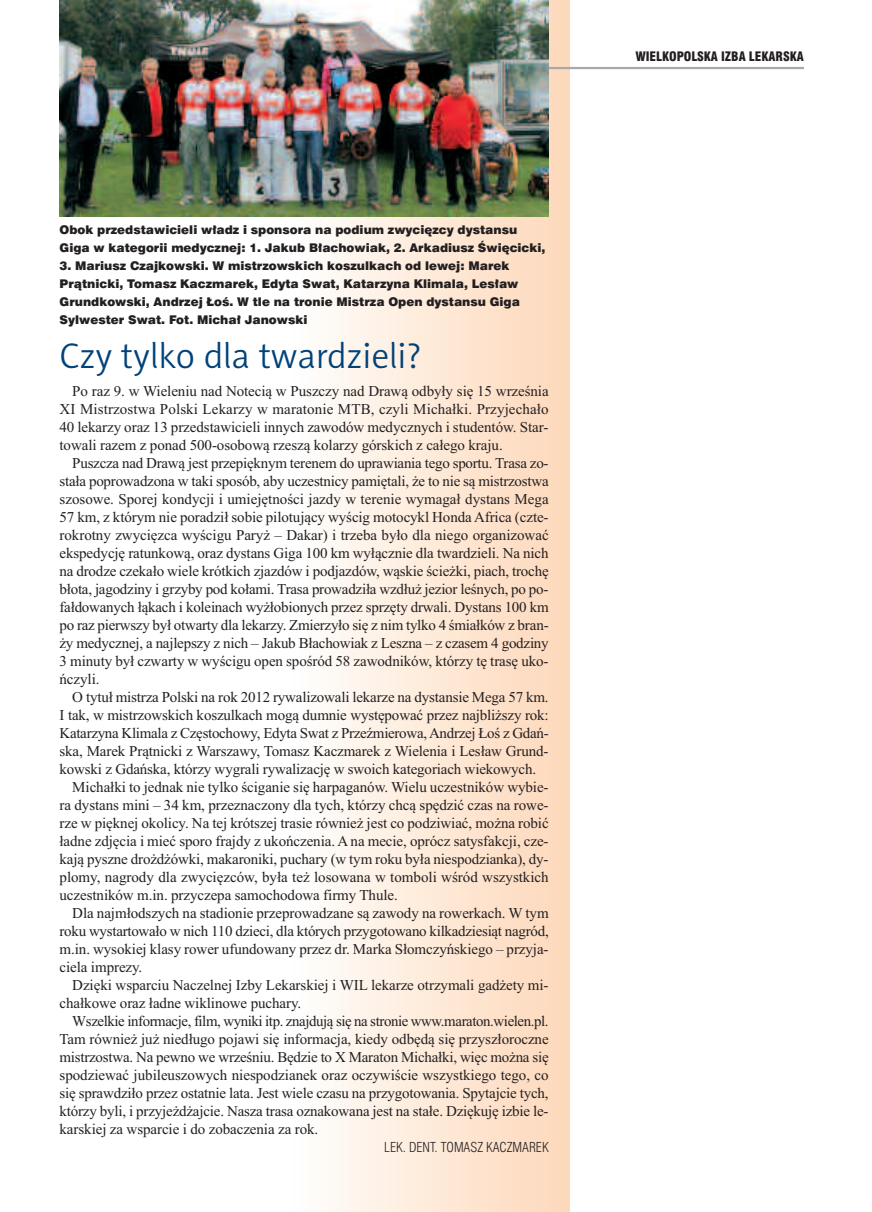
<style>
.page{position:relative;width:872px;height:1212px;background:#fff}
.page>*{position:absolute;margin:0;border:0;box-sizing:border-box;transform-origin:0 0}
.t1{font:36px "Naomi Sans EFNTT Light";color:#004279}
.t2{font:15px/18px "Times New Roman";letter-spacing:-.005em;color:#231f20;text-align:justify}
.t3{font:15px "Times New Roman";letter-spacing:-.025em;color:#231f20}
.t4{font:13.5px "Swis 721 Lt Cn EU";color:#231f20}
.t5{font:12.75px "Swis 721 Blk Cn EU";color:#231f20}
.t6{font:12px/18px "Swis 721 Blk EU";color:#231f20}
</style>
<div class="page">
<div style="left:293px;top:0;width:277px;height:1212px;background:linear-gradient(to right,#fefefc,#fdd8b9)"></div>
<hr style="left:60px;top:67px;width:744px;height:2px;background:#a8a9ad">
<img style="left:60px;top:0;width:489px;height:216px">
<p class="t6" style="left:60px;top:221px;width:487px">Obok przedstawicieli władz i sponsora na podium zwycięzcy dystansu<br>Giga w kategorii medycznej: 1. Jakub Błachowiak, 2. Arkadiusz Święcicki,</p>
<p class="t6" style="left:60px;top:257px;width:462px">3. Mariusz Czajkowski. W mistrzowskich koszulkach od lewej: Marek Prątnicki, Tomasz Kaczmarek, Edyta Swat, Katarzyna Klimala, Lesław Grundkowski, Andrzej Łoś. W tle na tronie Mistrza Open dystansu Giga Sylwester Swat. Fot. Michał Janowski</p>
<h1 class="t1" style="left:60px;top:335px;width:363px">Czy tylko dla twardzieli?</h1>
<p class="t2" style="left:60px;top:382px;width:490px;text-indent:13px">Po raz 9. w Wieleniu nad Notecią w Puszczy nad Drawą odbyły się 15 września XI Mistrzostwa Polski Lekarzy w maratonie MTB, czyli Michałki. Przyjechało 40 lekarzy oraz 13 przedstawicieli innych zawodów medycznych i studentów. Star&shy;towali razem z ponad 500-osobową rzeszą kolarzy górskich z całego kraju.</p>
<p class="t2" style="left:60px;top:454px;width:490px;text-indent:13px">Puszcza nad Drawą jest przepięknym terenem do uprawiania tego sportu. Trasa zo&shy;stała poprowadzona w taki sposób, aby uczestnicy pamiętali, że to nie są mistrzostwa szosowe. Sporej kondycji i umiejętności jazdy w terenie wymagał dystans Mega 57 km, z którym nie poradził sobie pilotujący wyścig motocykl Honda Africa (czte&shy;rokrotny zwycięzca wyścigu Paryż – Dakar) i trzeba było dla niego organizować ekspedycję ratunkową, oraz dystans Giga 100 km wyłącznie dla twardzieli. Na nich na drodze czekało wiele krótkich zjazdów i podjazdów, wąskie ścieżki, piach, trochę błota, jagodziny i grzyby pod kołami. Trasa prowadziła wzdłuż jezior leśnych, po po&shy;fałdowanych łąkach i koleinach wyżłobionych przez sprzęty drwali. Dystans 100 km po raz pierwszy był otwarty dla lekarzy. Zmierzyło się z nim tylko 4 śmiałków z bran&shy;ży medycznej, a najlepszy z nich – Jakub Błachowiak z Leszna – z czasem 4 godziny 3 minuty był czwarty w wyścigu open spośród 58 zawodników, którzy tę trasę uko&shy;ńczyli.</p>
<p class="t2" style="left:72px;top:688px;width:478px">O tytuł mistrza Polski na rok 2012 rywalizowali lekarze na dystansie Mega 57 km.</p>
<p class="t2" style="left:60px;top:706px;width:490px">I tak, w mistrzowskich koszulkach mogą dumnie występować przez najbliższy rok:</p>
<p class="t2" style="left:60px;top:724px;width:490px">Katarzyna Klimala z Częstochowy, Edyta Swat z Przeźmierowa,Andrzej Łoś z Gdań-</p>
<p class="t2" style="left:60px;top:742px;width:490px">ska, Marek Prątnicki z Warszawy, Tomasz Kaczmarek z Wielenia i Lesław Grund-</p>
<p class="t2" style="left:60px;top:760px;width:478px">kowski z Gdańska, którzy wygrali rywalizację w swoich kategoriach wiekowych.</p>
<p class="t2" style="left:72px;top:778px;width:478px">Michałki to jednak nie tylko ściganie się harpaganów. Wielu uczestników wybie-</p>
<p class="t2" style="left:60px;top:796px;width:490px">ra dystans mini – 34 km, przeznaczony dla tych, którzy chcą spędzić czas na rowe-</p>
<p class="t2" style="left:60px;top:814px;width:490px">rze w pięknej okolicy. Na tej krótszej trasie również jest co podziwiać, można robić</p>
<p class="t2" style="left:60px;top:832px;width:490px">ładne zdjęcia i mieć sporo frajdy z ukończenia. A na mecie, oprócz satysfakcji, cze-</p>
<p class="t2" style="left:60px;top:850px;width:490px">kają pyszne drożdżówki, makaroniki, puchary (w tym roku była niespodzianka), dy-</p>
<p class="t2" style="left:60px;top:868px;width:490px">plomy, nagrody dla zwycięzców, była też losowana w tomboli wśród wszystkich</p>
<p class="t2" style="left:60px;top:886px;width:340px">uczestników m.in. przyczepa samochodowa firmy Thule.</p>
<p class="t2" style="left:72px;top:904px;width:478px">Dla najmłodszych na stadionie przeprowadzane są zawody na rowerkach. W tym</p>
<p class="t2" style="left:60px;top:922px;width:491px">roku wystartowało w nich 110 dzieci, dla których przygotowano kilkadziesiąt nagród,</p>
<p class="t2" style="left:60px;top:940px;width:490px">m.in. wysokiej klasy rower ufundowany przez dr. Marka Słomczyńskiego – przyja-</p>
<p class="t2" style="left:60px;top:958px;width:84px">ciela imprezy.</p>
<p class="t2" style="left:72px;top:976px;width:478px">Dzięki wsparciu Naczelnej Izby Lekarskiej i WIL lekarze otrzymali gadżety mi-</p>
<p class="t2" style="left:60px;top:994px;width:243px">chałkowe oraz ładne wiklinowe puchary.</p>
<p class="t3" style="left:72px;top:1012px;width:478px">Wszelkie informacje, film, wyniki itp. znajdują się na stronie www.maraton.wielen.pl.</p>
<p class="t2" style="left:60px;top:1030px;width:490px">Tam również już niedługo pojawi się informacja, kiedy odbędą się przyszłoroczne</p>
<p class="t2" style="left:60px;top:1048px;width:490px">mistrzostwa. Na pewno we wrześniu. Będzie to X Maraton Michałki, więc można się</p>
<p class="t2" style="left:60px;top:1066px;width:490px">spodziewać jubileuszowych niespodzianek oraz oczywiście wszystkiego tego, co</p>
<p class="t2" style="left:60px;top:1084px;width:490px">się sprawdziło przez ostatnie lata. Jest wiele czasu na przygotowania. Spytajcie tych,</p>
<p class="t2" style="left:60px;top:1102px;width:490px">którzy byli, i przyjeżdżajcie. Nasza trasa oznakowana jest na stałe. Dziękuję izbie le-</p>
<p class="t2" style="left:60px;top:1120px;width:260px">karskiej za wsparcie i do zobaczenia za rok.</p>
<p class="t4" style="left:384px;top:1139px;width:166px">LEK. DENT. TOMASZ KACZMAREK</p>
<p class="t5" style="left:635px;top:48px;width:170px">WIELKOPOLSKA IZBA LEKARSKA</p>
</div>
